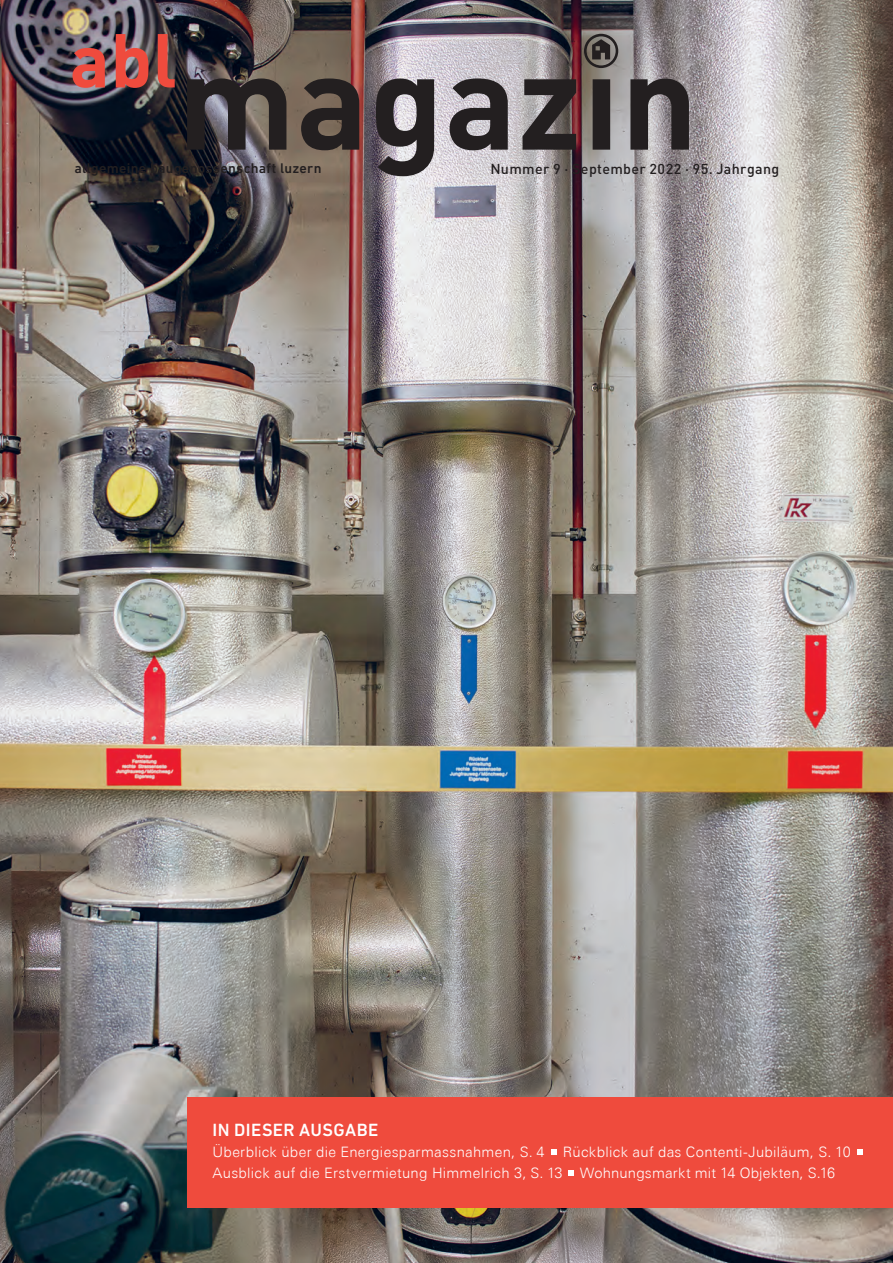
<style>
.page{position:relative;width:893px;height:1263px;background:#fff}
.page>*{position:absolute;margin:0;border:0;box-sizing:border-box;transform-origin:0 0}
.t1{font:500 18px "DIN Next LT Pro";letter-spacing:.02em;color:#fff}
.t2{font:300 14.4px/21px "Univers Next Pro";letter-spacing:.02em;color:#fff}
.t3{font:500 14.25px "DIN Next LT Pro";letter-spacing:.02em;color:#231f20}
.t4{font:500 14.25px "DIN";letter-spacing:.025em;color:#231f20}
</style>
<div class="page">
<img style="left:0;top:0;width:893px;height:1263px">
<div style="left:187px;top:1097px;width:706px;height:110px;background:#ef4b3d"></div>
<svg style="left:551px;top:1150px;width:5px;height:5px"></svg>
<svg style="left:857px;top:1150px;width:6px;height:5px"></svg>
<svg style="left:569px;top:1171px;width:5px;height:5px"></svg>
<svg style="left:584px;top:34px;width:34px;height:34px"></svg>
<svg style="left:187px;top:78px;width:502px;height:98px"></svg>
<img style="left:73px;top:34px;width:102px;height:54px">
<p class="t3" style="left:75px;top:160px;width:248px">allgemeine baugenossenschaft luzern</p>
<p class="t4" style="left:490px;top:160px;width:291px">Nummer 9 · September 2022 · 95. Jahrgang</p>
<p class="t1" style="left:213px;top:1119px;width:167px">IN DIESER AUSGABE</p>
<p class="t2" style="left:213px;top:1141px;width:334px">Überblick über die Energiesparmassnahmen, S. 4</p>
<p class="t2" style="left:213px;top:1141px;width:640px;text-indent:350px">Rückblick auf das Contenti-Jubiläum, S. 10<br>Ausblick auf die Erstvermietung Himmelrich 3, S. 13 Wohnungsmarkt mit 14 Objekten, S.16</p>
</div>
